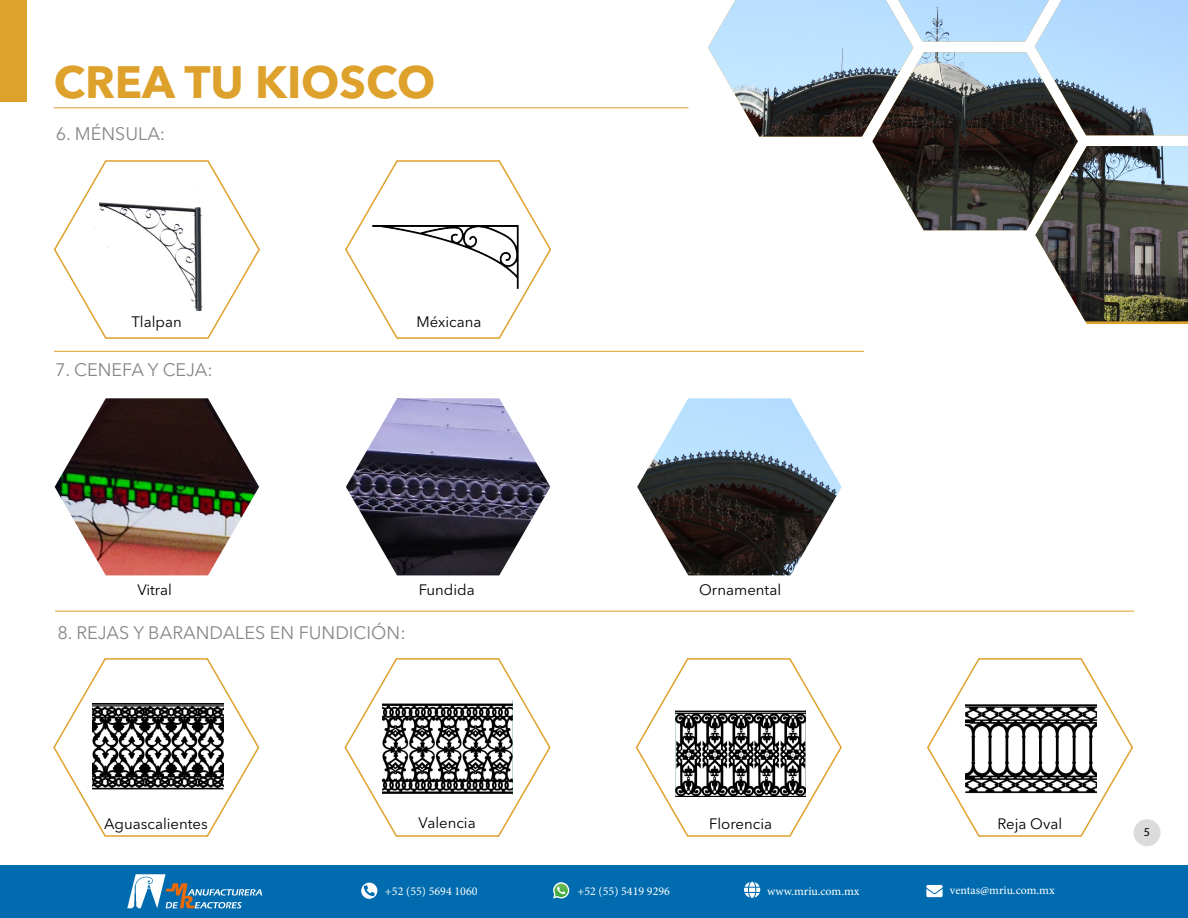
<style>
.page{position:relative;width:1188px;height:918px;background:#fff}
.page>*{position:absolute;margin:0;border:0;box-sizing:border-box;transform-origin:0 0}
.t1{font:700 45px "Avenir Next LT Pro";color:#dea12c}
.t2{font:18px "Avenir Next LT Pro";color:#878787}
.t3{font:15px "Avenir Next LT Pro";color:#000}
.t4{font:12px "Minion Pro";color:#fff}
.t5{font:12px "Myriad Pro";color:#000}
</style>
<div class="page">
<svg style="left:927px;top:658px;width:207px;height:179px"></svg>
<svg style="left:635px;top:658px;width:207px;height:179px"></svg>
<svg style="left:344px;top:658px;width:207px;height:179px"></svg>
<svg style="left:53px;top:658px;width:207px;height:179px"></svg>
<svg style="left:345px;top:160px;width:207px;height:179px"></svg>
<svg style="left:53px;top:160px;width:207px;height:179px"></svg>
<div style="left:0;top:0;width:27px;height:102px;background:#dea12c"></div>
<img style="left:708px;top:0;width:480px;height:321px">
<img style="left:93px;top:699px;width:130px;height:92px">
<img style="left:383px;top:700px;width:130px;height:94px">
<img style="left:675px;top:710px;width:131px;height:87px">
<img style="left:966px;top:698px;width:130px;height:102px">
<hr style="left:54px;top:108px;width:635px;height:1px;background:#dea12c">
<hr style="left:54px;top:351px;width:810px;height:1px;background:#dea12c">
<hr style="left:55px;top:611px;width:1079px;height:1px;background:#dea12c">
<img style="left:55px;top:398px;width:204px;height:177px">
<img style="left:346px;top:398px;width:204px;height:177px">
<img style="left:637px;top:398px;width:205px;height:177px">
<div style="left:0;top:866px;width:1188px;height:52px;background:#006caf"></div>
<svg style="left:361px;top:883px;width:16px;height:16px"></svg>
<svg style="left:364px;top:885px;width:11px;height:14px"></svg>
<svg style="left:553px;top:882px;width:16px;height:17px"></svg>
<svg style="left:744px;top:882px;width:16px;height:16px"></svg>
<svg style="left:926px;top:885px;width:17px;height:12px"></svg>
<svg style="left:127px;top:874px;width:135px;height:34px"></svg>
<div style="left:1134px;top:819px;width:27px;height:27px;background:#dbdbdb;border-radius:50%"></div>
<h1 class="t1" style="left:54px;top:55px;width:383px">CREA TU KIOSCO</h1>
<h2 class="t2" style="left:56px;top:123px;width:111px">6. MÉNSULA:</h2>
<p class="t3" style="left:131px;top:313px;width:52px">Tlalpan</p>
<p class="t3" style="left:416px;top:313px;width:67px">Méxicana</p>
<h2 class="t2" style="left:55px;top:359px;width:159px">7. CENEFA Y CEJA:</h2>
<p class="t3" style="left:137px;top:580px;width:36px">Vitral</p>
<p class="t3" style="left:419px;top:580px;width:58px">Fundida</p>
<p class="t3" style="left:699px;top:580px;width:83px">Ornamental</p>
<h2 class="t2" style="left:57px;top:622px;width:350px">8. REJAS Y BARANDALES EN FUNDICIÓN:</h2>
<p class="t3" style="left:104px;top:815px;width:105px">Aguascalientes</p>
<p class="t3" style="left:419px;top:814px;width:59px">Valencia</p>
<p class="t3" style="left:709px;top:815px;width:65px">Florencia</p>
<p class="t3" style="left:997px;top:815px;width:66px">Reja Oval</p>
<p class="t4" style="left:385px;top:883px;width:94px">+52 (55) 5694 1060</p>
<p class="t4" style="left:577px;top:883px;width:94px">+52 (55) 5419 9296</p>
<p class="t4" style="left:767px;top:883px;width:94px">www.mriu.com.mx</p>
<p class="t4" style="left:950px;top:882px;width:106px">ventas@mriu.com.mx</p>
<p class="t4" style="left:385px;top:887px;width:94px">+52 (55) 5694 1060</p>
<p class="t5" style="left:1144px;top:825px;width:8px">5</p>
</div>
